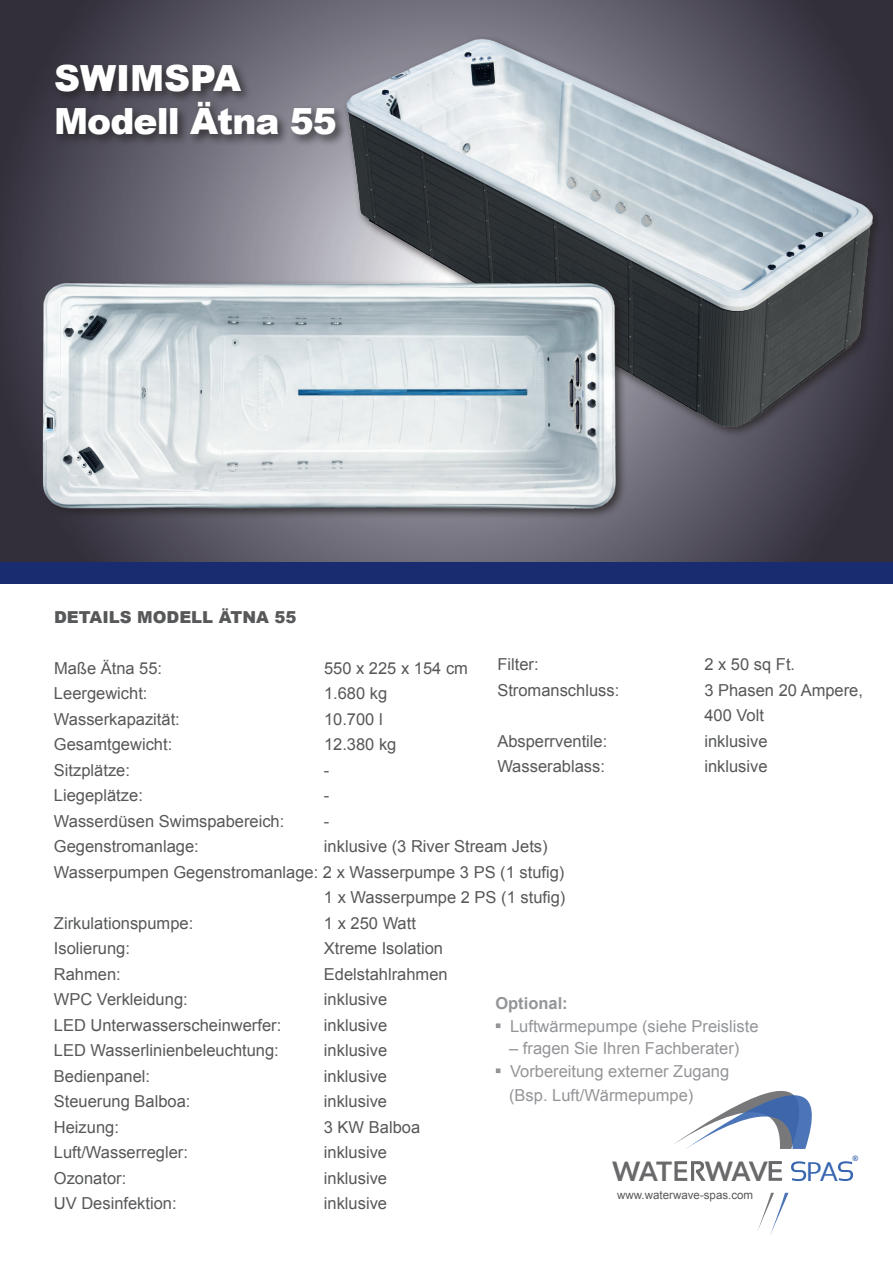
<style>
.page{position:relative;width:893px;height:1263px;background:#fff}
.page>*{position:absolute;margin:0;border:0;box-sizing:border-box;transform-origin:0 0}
.t1{font:900 36.15px/43.3px "Arial";letter-spacing:-.025em;color:#fff}
.t2{font:700 27px "Lato";letter-spacing:-.06em;color:#69696c}
.t3{font:26.1px "Lato";color:#3866b1}
.t4{font:16.5px/25.5px "Arial";color:#57585a}
.t5{font:16.5px/22.5px "Arial";color:#939598}
.t6{font:900 16.5px "Arial";color:#57585a}
.t7{font:700 16.5px "Arial";color:#939598}
.t8{font:11.55px "Arial";color:#57585a}
.t9{font:500 8.25px "Colaborate";color:#3866b1}
</style>
<div class="page">
<svg style="left:0;top:0;width:893px;height:563px;background:#54525e"></svg>
<div style="left:0;top:563px;width:893px;height:21px;background:#192c70"></div>
<div style="left:52px;top:61px;width:296px;height:86px;background:#231f20;opacity:.75"></div>
<svg style="left:758px;top:1193px;width:30px;height:42px"></svg>
<svg style="left:674px;top:1091px;width:138px;height:58px"></svg>
<svg style="left:674px;top:1161px;width:32px;height:20px"></svg>
<svg style="left:769px;top:1161px;width:13px;height:20px"></svg>
<svg style="left:838px;top:1161px;width:15px;height:20px"></svg>
<svg style="left:791px;top:1161px;width:15px;height:20px"></svg>
<img style="left:289px;top:19px;width:604px;height:436px">
<img style="left:13px;top:264px;width:635px;height:272px">
<svg style="left:496px;top:1023px;width:4px;height:5px"></svg>
<svg style="left:496px;top:1068px;width:4px;height:5px"></svg>
<h1 class="t1" style="left:54px;top:55px;width:285px">SWIMSPA<br>Modell Ätna 55</h1>
<p class="t6" style="left:54px;top:605px;width:244px">DETAILS MODELL ÄTNA 55</p>
<p class="t4" style="left:54px;top:655px;width:110px">Maße Ätna 55:</p>
<p class="t4" style="left:324px;top:655px;width:145px">550 x 225 x 154 cm</p>
<p class="t4" style="left:54px;top:681px;width:95px">Leergewicht:</p>
<p class="t4" style="left:324px;top:681px;width:65px">1.680 kg</p>
<p class="t4" style="left:54px;top:706px;width:127px">Wasserkapazität:</p>
<p class="t4" style="left:324px;top:706px;width:60px">10.700 l</p>
<p class="t4" style="left:54px;top:732px;width:120px">Gesamtgewicht:</p>
<p class="t4" style="left:324px;top:732px;width:74px">12.380 kg</p>
<p class="t4" style="left:54px;top:757px;width:78px">Sitzplätze:</p>
<p class="t4" style="left:324px;top:757px;width:7px">-</p>
<p class="t4" style="left:54px;top:783px;width:90px">Liegeplätze:</p>
<p class="t4" style="left:324px;top:783px;width:7px">-</p>
<p class="t4" style="left:54px;top:808px;width:232px">Wasserdüsen Swimspabereich:</p>
<p class="t4" style="left:324px;top:808px;width:7px">-</p>
<p class="t4" style="left:54px;top:834px;width:146px">Gegenstromanlage:</p>
<p class="t4" style="left:324px;top:834px;width:225px">inklusive (3 River Stream Jets)</p>
<p class="t4" style="left:54px;top:859px;width:512px">Wasserpumpen Gegenstromanlage: 2 x Wasserpumpe 3 PS (1 stufig)</p>
<p class="t4" style="left:324px;top:885px;width:243px">1 x Wasserpumpe 2 PS (1 stufig)</p>
<p class="t4" style="left:54px;top:910px;width:141px">Zirkulationspumpe:</p>
<p class="t4" style="left:324px;top:910px;width:94px">1 x 250 Watt</p>
<p class="t4" style="left:54px;top:936px;width:78px">Isolierung:</p>
<p class="t4" style="left:324px;top:936px;width:121px">Xtreme Isolation</p>
<p class="t4" style="left:54px;top:961px;width:68px">Rahmen:</p>
<p class="t4" style="left:324px;top:961px;width:125px">Edelstahlrahmen</p>
<p class="t4" style="left:54px;top:987px;width:135px">WPC Verkleidung:</p>
<p class="t4" style="left:324px;top:987px;width:65px">inklusive</p>
<p class="t4" style="left:54px;top:1012px;width:229px">LED Unterwasserscheinwerfer:</p>
<p class="t4" style="left:324px;top:1012px;width:65px">inklusive</p>
<p class="t4" style="left:54px;top:1038px;width:226px">LED Wasserlinienbeleuchtung:</p>
<p class="t4" style="left:324px;top:1038px;width:65px">inklusive</p>
<p class="t4" style="left:54px;top:1063px;width:98px">Bedienpanel:</p>
<p class="t4" style="left:324px;top:1063px;width:65px">inklusive</p>
<p class="t4" style="left:54px;top:1089px;width:138px">Steuerung Balboa:</p>
<p class="t4" style="left:324px;top:1089px;width:65px">inklusive</p>
<p class="t4" style="left:54px;top:1114px;width:67px">Heizung:</p>
<p class="t4" style="left:324px;top:1114px;width:98px">3 KW Balboa</p>
<p class="t4" style="left:54px;top:1140px;width:136px">Luft/Wasserregler:</p>
<p class="t4" style="left:324px;top:1140px;width:65px">inklusive</p>
<p class="t4" style="left:54px;top:1165px;width:74px">Ozonator:</p>
<p class="t4" style="left:324px;top:1165px;width:65px">inklusive</p>
<p class="t4" style="left:54px;top:1191px;width:124px">UV Desinfektion:</p>
<p class="t4" style="left:324px;top:1191px;width:65px">inklusive</p>
<p class="t4" style="left:497px;top:652px;width:43px">Filter:</p>
<p class="t4" style="left:704px;top:652px;width:92px">2 x 50 sq Ft.</p>
<p class="t4" style="left:497px;top:677px;width:123px">Stromanschluss:</p>
<p class="t4" style="left:704px;top:677px;width:160px">3 Phasen 20 Ampere,<br>400 Volt</p>
<p class="t4" style="left:497px;top:728px;width:112px">Absperrventile:</p>
<p class="t4" style="left:704px;top:728px;width:65px">inklusive</p>
<p class="t4" style="left:497px;top:754px;width:109px">Wasserablass:</p>
<p class="t4" style="left:704px;top:754px;width:65px">inklusive</p>
<p class="t7" style="left:495px;top:992px;width:74px">Optional:</p>
<p class="t5" style="left:495px;top:1015px;width:265px">· Luftwärmepumpe (siehe Preisliste</p>
<p class="t5" style="left:495px;top:1037px;width:245px;text-indent:14px">– fragen Sie Ihren Fachberater) · Vorbereitung externer Zugang</p>
<p class="t5" style="left:509px;top:1084px;width:186px">(Bsp. Luft/Wärmepumpe)</p>
<p class="t9" style="left:853px;top:1154px;width:7px">®</p>
<h2 class="t2" style="left:612px;top:1155px;width:157px">WAT WAV</h2>
<h3 class="t3" style="left:806px;top:1157px;width:34px">PA</h3>
<p class="t8" style="left:617px;top:1187px;width:138px">www.waterwave-spas.com</p>
</div>
